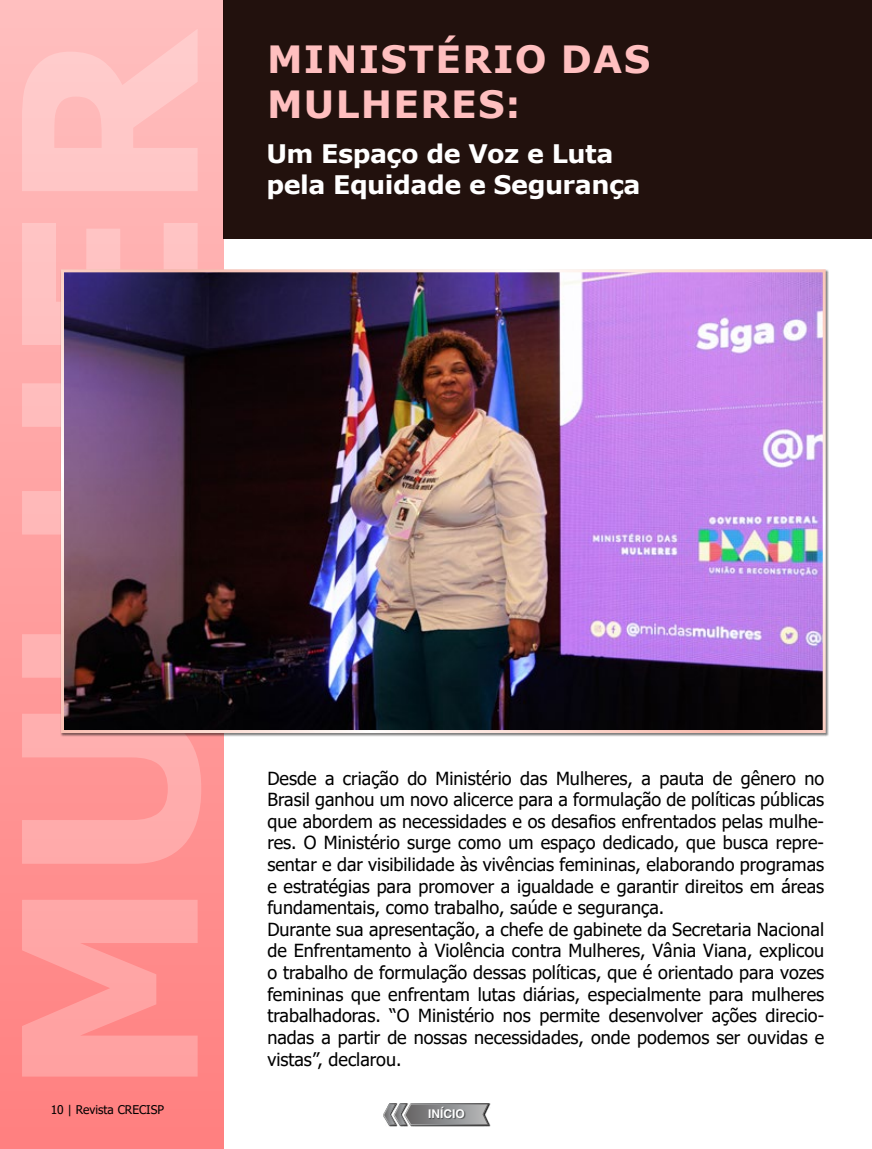
<style>
.page{position:relative;width:872px;height:1149px;background:#fff}
.page>*{position:absolute;margin:0;border:0;box-sizing:border-box;transform-origin:0 0}
.t1{font:700 37.5px/45px "Verdana";letter-spacing:.035em;color:#ffbfbf}
.t2{font:700 25.5px/30.6px "Verdana";letter-spacing:-.02em;color:#fff}
.t3{font:18px/21.6px "Tahoma";color:#000}
.t4{font:12px "Tahoma";color:#000}
.t5{font:700 12px "Helvetica";color:#fff}
</style>
<div class="page">
<div style="left:223px;top:0;width:649px;height:239px;background:#22110d"></div>
<div style="left:0;top:0;width:223px;height:1148px;background:linear-gradient(to bottom,#ffbfbf,#ff8080)"></div>
<svg style="left:22px;top:29px;width:179px;height:1047px"></svg>
<img style="left:65px;top:273px;width:756px;height:455px">
<div style="left:61px;top:269px;width:764px;height:463px;border:3px solid #fff"></div>
<div style="left:383px;top:1103px;width:107px;height:23px;background:#000;opacity:.75"></div>
<svg style="left:383px;top:1103px;width:107px;height:22px"></svg>
<div style="left:429px;top:1106px;width:37px;height:13px;background:#000;opacity:.5"></div>
<h1 class="t1" style="left:267px;top:36px;width:385px">MINISTÉRIO DAS<br>MULHERES:</h1>
<h2 class="t2" style="left:266px;top:138px;width:376px">Um Espaço de Voz e Luta pela Equidade e Segurança</h2>
<p class="t4" style="left:51px;top:1101px;width:115px">10 | Revista CRECISP</p>
<p class="t3" style="left:267px;top:768px;width:558px">Desde a criação do Ministério das Mulheres, a pauta de gênero no Brasil ganhou um novo alicerce para a formulação de políticas públicas que abordem as necessidades e os desafios enfrentados pelas mulhe&shy;res. O Ministério surge como um espaço dedicado, que busca repre&shy;sentar e dar visibilidade às vivências femininas, elaborando programas e estratégias para promover a igualdade e garantir direitos em áreas fundamentais, como trabalho, saúde e segurança.<br>Durante sua apresentação, a chefe de gabinete da Secretaria Nacional de Enfrentamento à Violência contra Mulheres, Vânia Viana, explicou o trabalho de formulação dessas políticas, que é orientado para vozes femininas que enfrentam lutas diárias, especialmente para mulheres trabalhadoras. “O Ministério nos permite desenvolver ações direcio&shy;nadas a partir de nossas necessidades, onde podemos ser ouvidas e vistas”, declarou.</p>
<p class="t5" style="left:428px;top:1105px;width:38px">INÍCIO</p>
</div>
